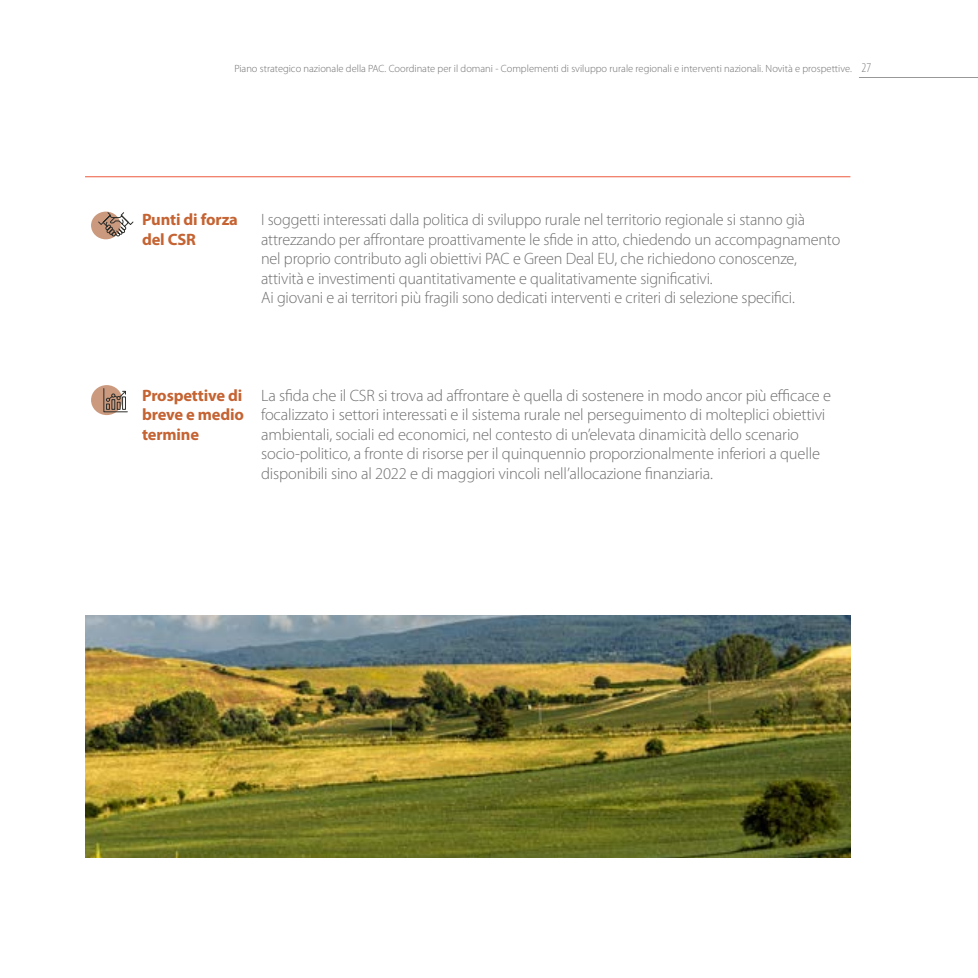
<style>
.page{position:relative;width:978px;height:978px;background:#fff}
.page>*{position:absolute;margin:0;border:0;box-sizing:border-box;transform-origin:0 0}
.t1{font:300 16.5px/19.5px "Myriad Pro";letter-spacing:-.01em;color:#706f6f}
.t2{font:700 16.5px/19.5px "Myriad Pro";letter-spacing:-.01em;color:#c56332}
.t3{font:300 10.5px "Myriad Pro";color:#706f6f}
.s1{font-stretch:condensed;font-size:13.5px;color:#000}
</style>
<div class="page">
<hr style="left:859px;top:77px;width:119px;height:1px;background:#000">
<img style="left:85px;top:615px;width:765px;height:242px">
<hr style="left:85px;top:176px;width:765px;height:1px;background:#eb5a3d">
<div style="left:91px;top:212px;width:30px;height:27px;background:#cb9a7e;border-radius:50%"></div>
<svg style="left:98px;top:212px;width:36px;height:25px"></svg>
<div style="left:91px;top:385px;width:31px;height:30px;background:#cb9a7e;border-radius:50%"></div>
<svg style="left:103px;top:388px;width:25px;height:25px"></svg>
<p class="t3" style="left:234px;top:63px;width:638px">Piano strategico nazionale della PAC. Coordinate per il domani - Complementi di sviluppo rurale regionali e interventi nazionali. Novità e prospettive. <span class="s1">27</span></p>
<p class="t2" style="left:142px;top:210px;width:97px">Punti di forza del CSR</p>
<p class="t1" style="left:261px;top:210px;width:581px">I soggetti interessati dalla politica di sviluppo rurale nel territorio regionale si stanno già attrezzando per affrontare proattivamente le sfide in atto, chiedendo un accompagnamento nel proprio contributo agli obiettivi PAC e Green Deal EU, che richiedono conoscenze, attività e investimenti quantitativamente e qualitativamente significativi.<br>Ai giovani e ai territori più fragili sono dedicati interventi e criteri di selezione specifici.</p>
<p class="t2" style="left:142px;top:385px;width:104px;text-align:justify">Prospettive di breve e medio termine</p>
<p class="t1" style="left:261px;top:386px;width:572px">La sfida che il CSR si trova ad affrontare è quella di sostenere in modo ancor più efficace e focalizzato i settori interessati e il sistema rurale nel perseguimento di molteplici obiettivi ambientali, sociali ed economici, nel contesto di un’elevata dinamicità dello scenario socio-politico, a fronte di risorse per il quinquennio proporzionalmente inferiori a quelle disponibili sino al 2022 e di maggiori vincoli nell’allocazione finanziaria.</p>
</div>
